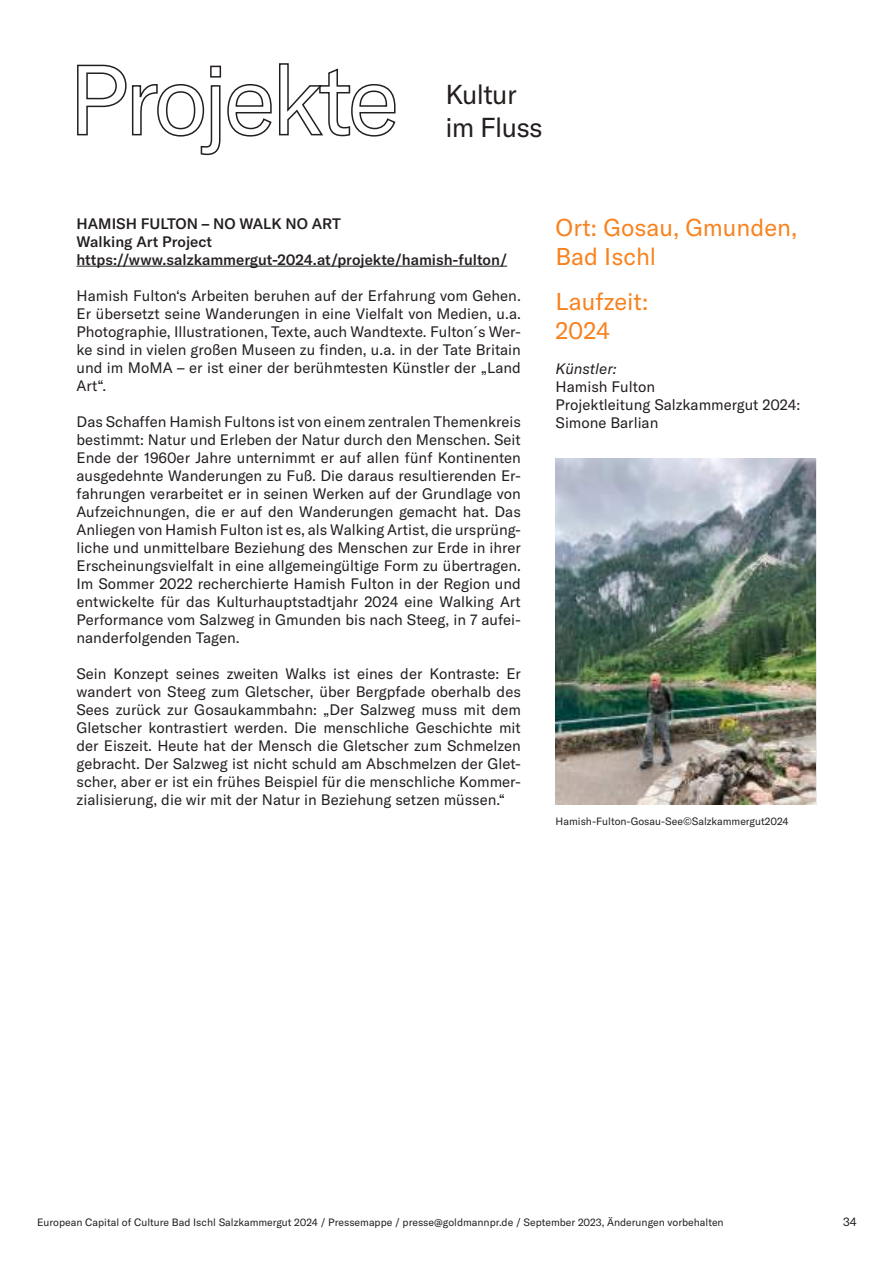
<style>
.page{position:relative;width:893px;height:1263px;background:#fff}
.page>*{position:absolute;margin:0;border:0;box-sizing:border-box;transform-origin:0 0}
.t1{font:27px/32.4px "GT America";letter-spacing:-.025em;color:#241f1f}
.t2{font:24px/28.8px "GT America";color:#f8821e}
.t3{font:15px/18px "GT America";color:#241f1f;text-align:justify}
.t4{font:500 15px/18px "GT America";color:#241f1f}
.t5{font:italic 15px "GT America";color:#241f1f}
.t6{font:12px "GT America";color:#241f1f}
.t7{font:10.5px "GT America";color:#241f1f}
</style>
<div class="page">
<svg style="left:77px;top:63px;width:319px;height:93px"></svg>
<hr style="left:77px;top:266px;width:430px;height:1px;background:#241f1f">
<img style="left:556px;top:459px;width:260px;height:345px">
<h1 class="t1" style="left:445px;top:78px;width:99px">Kultur im Fluss</h1>
<p class="t4" style="left:77px;top:214px;width:432px;text-indent:110px">N – NO WALK NO ART<br>Walking Art Project https://www.salzkammergut-2024.at/projekte/hamish-fulton/</p>
<p class="t3" style="left:77px;top:286px;width:446px">Hamish Fulton‘s Arbeiten beruhen auf der Erfahrung vom Gehen.<br>Er übersetzt seine Wanderungen in eine Vielfalt von Medien, u.a.<br>Photographie, Illustrationen, Texte, auch Wandtexte. Fulton´s Wer&shy;ke sind in vielen großen Museen zu finden, u.a. in der Tate Britain und im MoMA – er ist einer der berühmtesten Künstler der „Land Art“.</p>
<p class="t3" style="left:77px;top:412px;width:446px">Das Schaffen Hamish Fultons ist von einem zentralen Themenkreis bestimmt: Natur und Erleben der Natur durch den Menschen. Seit Ende der 1960er Jahre unternimmt er auf allen fünf Kontinenten ausgedehnte Wanderungen zu Fuß. Die daraus resultierenden Er&shy;fahrungen verarbeitet er in seinen Werken auf der Grundlage von Aufzeichnungen, die er auf den Wanderungen gemacht hat. Das Anliegen von Hamish Fulton ist es, als Walking Artist, die ursprüng&shy;liche und unmittelbare Beziehung des Menschen zur Erde in ihrer Erscheinungsvielfalt in eine allgemeingültige Form zu übertragen.<br>Im Sommer 2022 recherchierte Hamish Fulton in der Region und entwickelte für das Kulturhauptstadtjahr 2024 eine Walking Art Performance vom Salzweg in Gmunden bis nach Steeg, in 7 aufei&shy;nanderfolgenden Tagen.</p>
<p class="t3" style="left:77px;top:664px;width:446px">Sein Konzept seines zweiten Walks ist eines der Kontraste: Er wandert von Steeg zum Gletscher, über Bergpfade oberhalb des Sees zurück zur Gosaukammbahn: „Der Salzweg muss mit dem Gletscher kontrastiert werden. Die menschliche Geschichte mit der Eiszeit. Heute hat der Mensch die Gletscher zum Schmelzen gebracht. Der Salzweg ist nicht schuld am Abschmelzen der Glet&shy;scher, aber er ist ein frühes Beispiel für die menschliche Kommer&shy;zialisierung, die wir mit der Natur in Beziehung setzen müssen.“</p>
<p class="t4" style="left:77px;top:214px;width:75px">HAMISH FULTO</p>
<h2 class="t2" style="left:556px;top:213px;width:243px">Ort: Gosau, Gmunden,<br>Bad Ischl</h2>
<h2 class="t2" style="left:556px;top:287px;width:94px">Laufzeit:<br>2024</h2>
<p class="t5" style="left:556px;top:360px;width:63px">Künstler:</p>
<p class="t3" style="left:556px;top:378px;width:246px;text-align:left">Hamish Fulton<br>Projektleitung Salzkammergut 2024:<br>Simone Barlian</p>
<p class="t7" style="left:556px;top:815px;width:234px">Hamish-Fulton-Gosau-See©Salzkammergut2024</p>
<p class="t7" style="left:37px;top:1216px;width:688px">European Capital of Culture Bad Ischl Salzkammergut 2024 / Pressemappe / presse@goldmannpr.de / September 2023, Änderungen vorbehalten</p>
<p class="t6" style="left:843px;top:1214px;width:15px">34</p>
</div>
